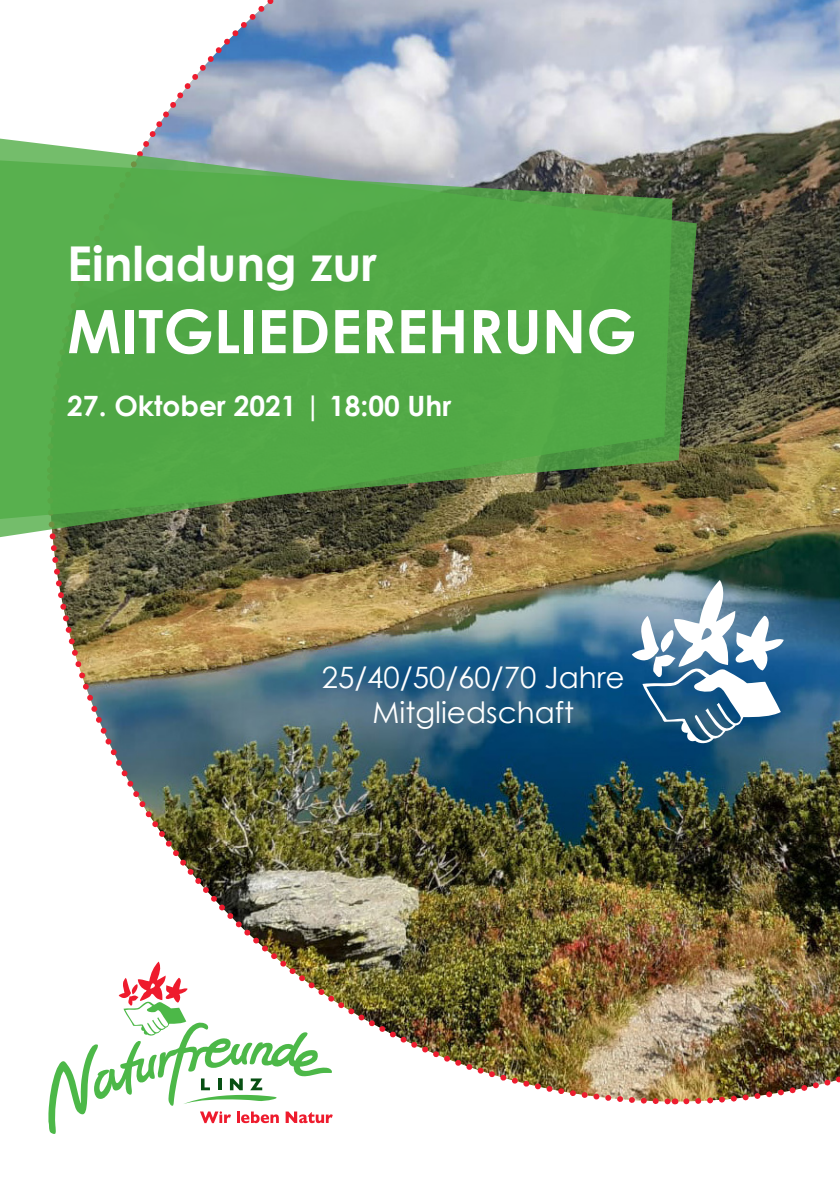
<style>
.page{position:relative;width:840px;height:1191px;background:#fff}
.page>*{position:absolute;margin:0;border:0;box-sizing:border-box;transform-origin:0 0}
.t1{font:700 60px "Century Gothic";color:#fff}
.t2{font:700 48px "Century Gothic";color:#fff}
.t3{font:29.4px/35.2px "Century Gothic";color:#fff;text-align:center}
.t4{font:700 28px "Century Gothic";color:#fff}
</style>
<div class="page">
<img style="left:680px;top:477px;width:159px;height:628px">
<img style="left:674px;top:0;width:165px;height:471px">
<svg style="left:149px;top:0;width:519px;height:137px;background:#bcc4d5"></svg>
<img style="left:51px;top:520px;width:623px;height:585px">
<svg style="left:0;top:137px;width:696px;height:383px;background:#92a390"></svg>
<svg style="left:0;top:158px;width:672px;height:382px;background:#579e49"></svg>
<svg style="left:631px;top:580px;width:152px;height:167px"></svg>
<svg style="left:48px;top:961px;width:284px;height:173px"></svg>
<h2 class="t2" style="left:67px;top:233px;width:311px">Einladung zur</h2>
<h1 class="t1" style="left:67px;top:294px;width:570px">MITGLIEDEREHRUNG</h1>
<p class="t4" style="left:67px;top:388px;width:385px">27. Oktober 2021 | 18:00 Uhr</p>
<p class="t3" style="left:321px;top:659px;width:304px">25/40/50/60/70 Jahre<br>Mitgliedschaft</p>
</div>
